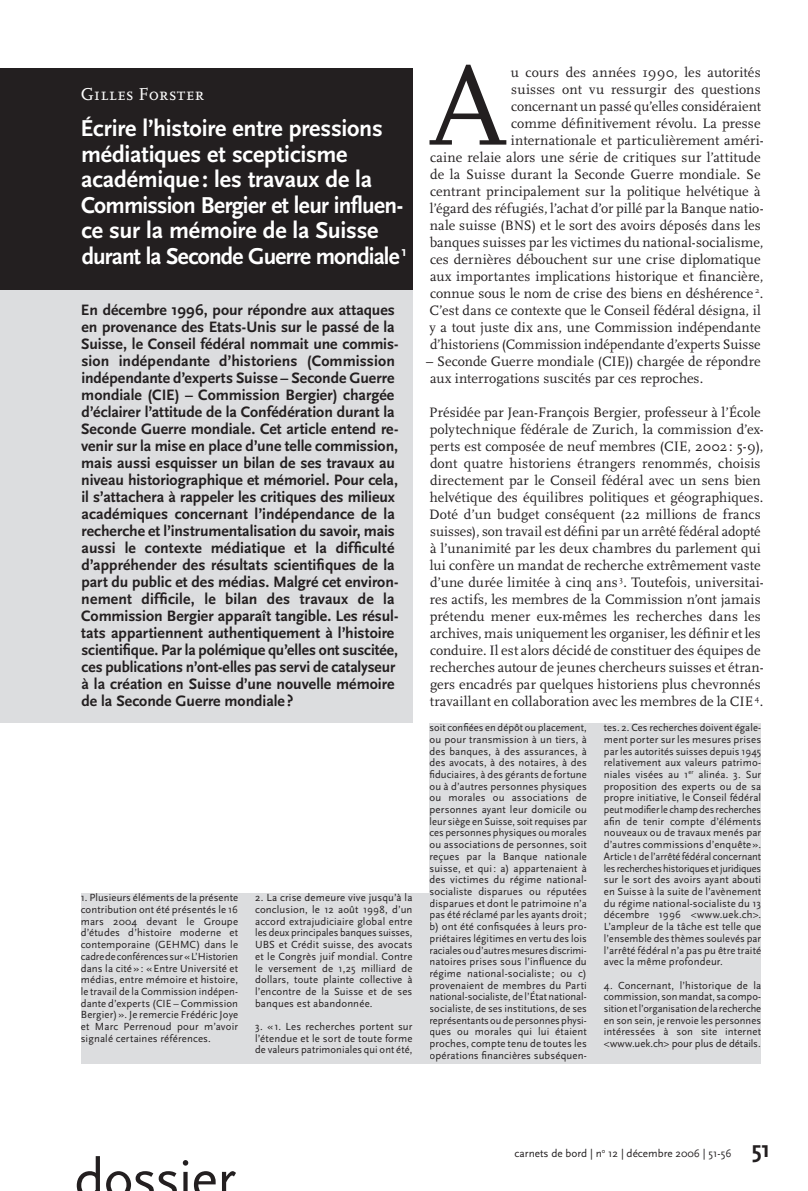
<style>
.page{position:relative;width:808px;height:1191px;background:#fff}
.page>*{position:absolute;margin:0;border:0;box-sizing:border-box;transform-origin:0 0}
.t1{font:57px "Scala Sans";letter-spacing:-.02em;color:#231f20}
.t2{font:700 24px/25.5px "Scala Sans";letter-spacing:-.015em;color:#fff}
.t3{font:18px "Scala Caps";letter-spacing:.02em;color:#fff}
.t4{font:700 15.75px/17px "Scala Sans";color:#231f20}
.t5{font:14.25px/17px "Scala";letter-spacing:.005em;color:#231f20}
.t6{font:11.25px "Scala Sans";color:#231f20}
.t7{font:10.8px/11.7px "Scala Sans";letter-spacing:.01em;color:#231f20;text-align:justify}
.s1{font-weight:700;font-size:24px}
</style>
<div class="page">
<div style="left:0;top:145px;width:412px;height:578px;background:#dcdddf"></div>
<div style="left:0;top:68px;width:412px;height:221px;background:#231f20"></div>
<svg style="left:429px;top:65px;width:77px;height:80px"></svg>
<div style="left:429px;top:723px;width:332px;height:340px;background:#dcdddf"></div>
<div style="left:81px;top:893px;width:348px;height:170px;background:#dcdddf"></div>
<h3 class="t3" style="left:81px;top:84px;width:125px">Gilles Forster</h3>
<h2 class="t2" style="left:81px;top:116px;width:328px">Écrire l’histoire entre pressions médiatiques et scepticisme académique : les travaux de la<br>Commission Bergier et leur influen&shy;ce sur la mémoire de la Suisse durant la Seconde Guerre mondiale <sup>1</sup></h2>
<p class="t4" style="left:81px;top:301px;width:319px">En décembre 1996, pour répondre aux attaques en provenance des Etats-Unis sur le passé de la Suisse, le Conseil fédéral nommait une commis&shy;sion indépendante d’historiens (Commission indépendante d’experts Suisse – Seconde Guerre mondiale (CIE) – Commission Bergier) chargée d’éclairer l’attitude de la Confédération durant la Seconde Guerre mondiale. Cet article entend re&shy;venir sur la mise en place d’une telle commission, mais aussi esquisser un bilan de ses travaux au niveau historiographique et mémoriel. Pour cela, il s’attachera à rappeler les critiques des milieux académiques concernant l’indépendance de la recherche et l’instrumentalisation du savoir, mais aussi le contexte médiatique et la difficulté d’appréhender des résultats scientifiques de la part du public et des médias. Malgré cet environ&shy;nement difficile, le bilan des travaux de la Commission Bergier apparaît tangible. Les résul&shy;tats appartiennent authentiquement à l’histoire scientifique. Par la polémique qu’elles ont suscitée, ces publications n’ont-elles pas servi de catalyseur à la création en Suisse d’une nouvelle mémoire de la Seconde Guerre mondiale ?</p>
<p class="t7" style="left:81px;top:892px;width:159px">1. Plusieurs éléments de la présente contribution ont été présentés le 16 mars 2004 devant le Groupe d’études d’histoire moderne et contemporaine (GEHMC) dans le cadre de conférences sur «L’Historien dans la cité»: «Entre Université et médias, entre mémoire et histoire, le travail de la Commission indépen&shy;dante d’experts (CIE – Commission Bergier)». Je remercie Frédéric Joye et Marc Perrenoud pour m’avoir signalé certaines références.</p>
<p class="t7" style="left:255px;top:892px;width:159px">2. La crise demeure vive jusqu’à la conclusion, le 12 août 1998, d’un accord extrajudiciaire global entre les deux principales banques suisses, UBS et Crédit suisse, des avocats et le Congrès juif mondial. Contre le versement de 1,25 milliard de dollars, toute plainte collective à l’encontre de la Suisse et de ses banques est abandonnée.</p>
<p class="t7" style="left:255px;top:1020px;width:159px">3. «1. Les recherches portent sur l’étendue et le sort de toute forme de valeurs patrimoniales qui ont été,</p>
<p class="t5" style="left:429px;top:64px;width:336px;text-align:right">u cours des années 1990, les autorités<br>suisses ont vu ressurgir des questions<br>concernant un passé qu’elles considéraient<br>comme définitivement révolu. La presse internationale et particulièrement améri-<br>caine relaie alors une série de critiques sur l’attitude de la Suisse durant la Seconde Guerre mondiale. Se centrant principalement sur la politique helvétique à l’égard des réfugiés, l’achat d’or pillé par la Banque natio&shy;nale suisse (BNS) et le sort des avoirs déposés dans les banques suisses par les victimes du national-socialisme, ces dernières débouchent sur une crise diplomatique aux importantes implications historique et financière, connue sous le nom de crise des biens en déshérence <sup>2</sup>.<br>C’est dans ce contexte que le Conseil fédéral désigna, il y a tout juste dix ans, une Commission indépendante d’historiens (Commission indépendante d’experts Suisse</p>
<h3 class="t5" style="left:426px;top:353px;width:336px">– Seconde Guerre mondiale (CIE)) chargée de répondre aux interrogations suscités par ces reproches.</h3>
<p class="t5" style="left:429px;top:404px;width:336px">Présidée par Jean-François Bergier, professeur à l’École polytechnique fédérale de Zurich, la commission d’ex&shy;perts est composée de neuf membres (CIE, 2002: 5-9), dont quatre historiens étrangers renommés, choisis directement par le Conseil fédéral avec un sens bien helvétique des équilibres politiques et géographiques.<br>Doté d’un budget conséquent (22 millions de francs suisses), son travail est défini par un arrêté fédéral adopté à l’unanimité par les deux chambres du parlement qui lui confère un mandat de recherche extrêmement vaste d’une durée limitée à cinq ans <sup>3</sup>. Toutefois, universitai&shy;res actifs, les membres de la Commission n’ont jamais prétendu mener eux-mêmes les recherches dans les archives, mais uniquement les organiser, les définir et les conduire. Il est alors décidé de constituer des équipes de recherches autour de jeunes chercheurs suisses et étran&shy;gers encadrés par quelques historiens plus chevronnés travaillant en collaboration avec les membres de la CIE <sup>4</sup>.</p>
<p class="t7" style="left:429px;top:722px;width:159px">soit confiées en dépôt ou placement, ou pour transmission à un tiers, à des banques, à des assurances, à des avocats, à des notaires, à des fiduciaires, à des gérants de fortune ou à d’autres personnes physiques ou morales ou associations de personnes ayant leur domicile ou leur siège en Suisse, soit requises par ces personnes physiques ou morales ou associations de personnes, soit reçues par la Banque nationale suisse, et qui : a) appartenaient à des victimes du régime national&shy;socialiste disparues ou réputées disparues et dont le patrimoine n’a pas été réclamé par les ayants droit; b) ont été confisquées à leurs pro&shy;priétaires légitimes en vertu des lois raciales ou d’autres mesures discrimi&shy;natoires prises sous l’influence du régime national-socialiste ; ou c) provenaient de membres du Parti national-socialiste, de l’État national&shy;socialiste, de ses institutions, de ses représentants ou de personnes physi&shy;ques ou morales qui lui étaient proches, compte tenu de toutes les opérations financières subséquen-</p>
<p class="t7" style="left:604px;top:722px;width:159px">tes. 2. Ces recherches doivent égale&shy;ment porter sur les mesures prises par les autorités suisses depuis 1945 relativement aux valeurs patrimo&shy;niales visées au 1<sup>er</sup> alinéa. 3. Sur proposition des experts ou de sa propre initiative, le Conseil fédéral peut modifier le champ des recherches afin de tenir compte d’éléments nouveaux ou de travaux menés par d’autres commissions d’enquête».<br>Article 1 de l’arrêté fédéral concernant les recherches historiques et juridiques sur le sort des avoirs ayant abouti en Suisse à la suite de l’avènement du régime national-socialiste du 13 décembre 1996 &lt;www.uek.ch&gt;.<br>L’ampleur de la tâche est telle que l’ensemble des thèmes soulevés par l’arrêté fédéral n’a pas pu être traité avec la même profondeur.</p>
<p class="t7" style="left:604px;top:979px;width:159px">4. Concernant, l’historique de la commission, son mandat, sa compo&shy;sition et l’organisation de la recherche en son sein, je renvoie les personnes intéressées à son site internet &lt;www.uek.ch&gt; pour plus de détails.</p>
<h1 class="t1" style="left:74px;top:1148px;width:163px">dossier</h1>
<p class="t6" style="left:514px;top:1147px;width:258px">carnets de bord | n<sup>o</sup> 12 | décembre 2006 | 51-56 <span class="s1">51</span></p>
</div>
